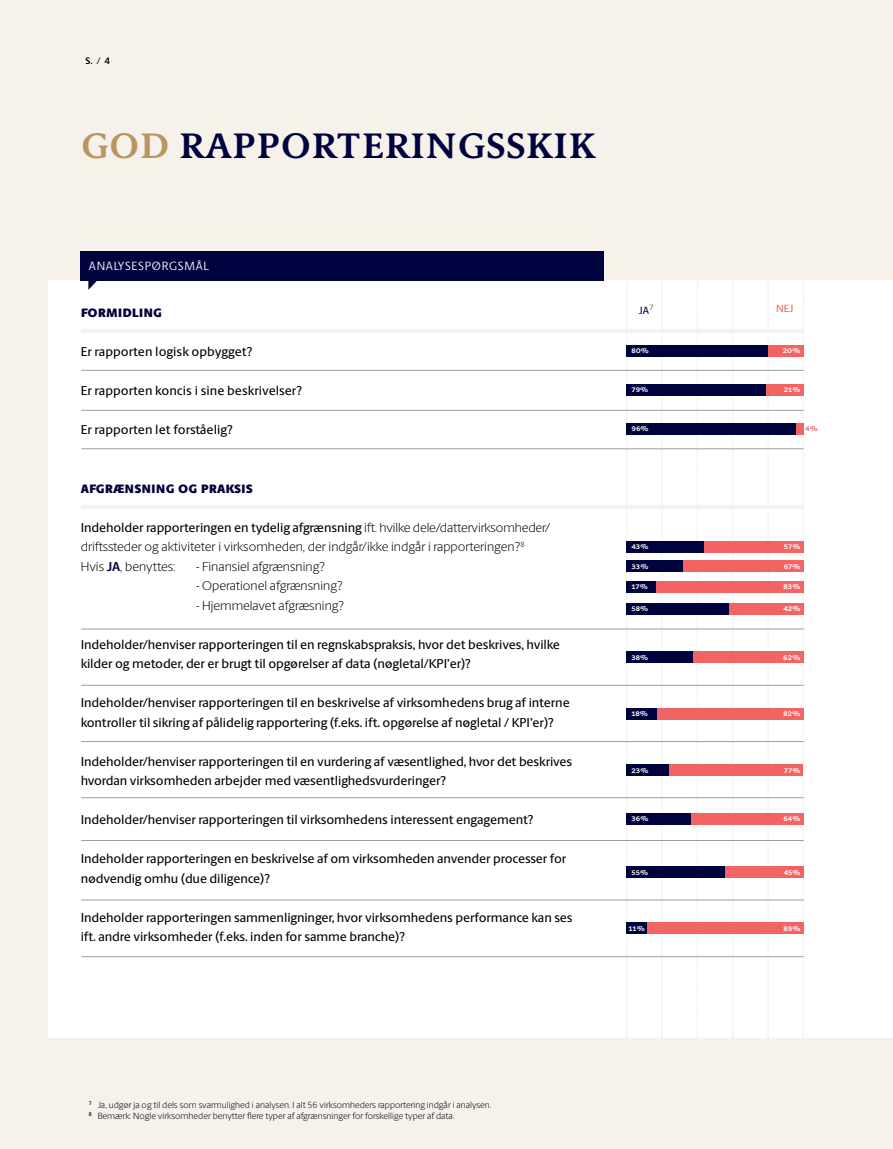
<style>
.page{position:relative;width:893px;height:1149px;background:#fff}
.page>*{position:absolute;margin:0;border:0;box-sizing:border-box;transform-origin:0 0}
.t1{font:500 48px "Berling Serif Text";letter-spacing:.005em;color:#00023d}
.t2{font:800 16.5px "Berling Sans";color:#00023d}
.t3{font:500 12.9px/19.5px "Berling Sans";letter-spacing:-.01em;color:#000}
.t4{font:300 12.9px/19.5px "Berling Sans";color:#000}
.t5{font:12px "Berling Sans";letter-spacing:.06em;color:#fff}
.t6{font:500 10.5px "Berling Sans";color:#00023d}
.t7{font:500 10.5px "Berling Sans";color:#f16463}
.t8{font:700 9.45px "Berling Sans";color:#000}
.t9{font:300 9px/10.8px "Berling Sans";color:#000}
.t10{font:600 9px/19.5px "Berling Sans";color:#fff}
.t11{font:600 9px "Berling Sans";color:#f16463}
.s1{color:#b9965f}
.s2{font-weight:500}
.s3{font-weight:700;color:#00023d}
</style>
<div class="page">
<div style="left:0;top:0;width:893px;height:1148px;background:#f6f1eb"></div>
<div style="left:49px;top:280px;width:844px;height:757px;background:#fff"></div>
<svg style="left:626px;top:280px;width:2px;height:757px"></svg>
<svg style="left:662px;top:280px;width:1px;height:678px"></svg>
<svg style="left:697px;top:280px;width:1px;height:757px"></svg>
<svg style="left:732px;top:280px;width:2px;height:757px"></svg>
<svg style="left:768px;top:280px;width:1px;height:706px"></svg>
<svg style="left:803px;top:280px;width:1px;height:757px"></svg>
<div style="left:768px;top:345px;width:35px;height:11px;background:#f16463"></div>
<div style="left:704px;top:541px;width:99px;height:11px;background:#f16463"></div>
<div style="left:683px;top:560px;width:120px;height:11px;background:#f16463"></div>
<div style="left:655px;top:581px;width:148px;height:11px;background:#f16463"></div>
<div style="left:729px;top:603px;width:74px;height:11px;background:#f16463"></div>
<div style="left:693px;top:651px;width:110px;height:11px;background:#f16463"></div>
<div style="left:657px;top:708px;width:146px;height:11px;background:#f16463"></div>
<div style="left:668px;top:764px;width:135px;height:11px;background:#f16463"></div>
<div style="left:691px;top:813px;width:112px;height:11px;background:#f16463"></div>
<div style="left:725px;top:866px;width:78px;height:11px;background:#f16463"></div>
<div style="left:647px;top:922px;width:156px;height:11px;background:#f16463"></div>
<div style="left:766px;top:384px;width:37px;height:11px;background:#f16463"></div>
<div style="left:796px;top:423px;width:7px;height:11px;background:#f16463"></div>
<div style="left:626px;top:345px;width:142px;height:11px;background:#00023d"></div>
<div style="left:626px;top:541px;width:78px;height:11px;background:#00023d"></div>
<div style="left:626px;top:560px;width:57px;height:11px;background:#00023d"></div>
<div style="left:626px;top:581px;width:29px;height:11px;background:#00023d"></div>
<div style="left:626px;top:603px;width:103px;height:11px;background:#00023d"></div>
<div style="left:626px;top:651px;width:67px;height:11px;background:#00023d"></div>
<div style="left:626px;top:708px;width:31px;height:11px;background:#00023d"></div>
<div style="left:626px;top:764px;width:42px;height:11px;background:#00023d"></div>
<div style="left:626px;top:813px;width:65px;height:11px;background:#00023d"></div>
<div style="left:626px;top:866px;width:99px;height:11px;background:#00023d"></div>
<div style="left:626px;top:922px;width:21px;height:11px;background:#00023d"></div>
<div style="left:626px;top:384px;width:140px;height:11px;background:#00023d"></div>
<div style="left:626px;top:423px;width:170px;height:11px;background:#00023d"></div>
<hr style="left:81px;top:329px;width:723px;height:4px;background:#f3f4f1">
<hr style="left:81px;top:505px;width:723px;height:4px;background:#f3f4f1">
<div style="left:81px;top:251px;width:523px;height:29px;background:#00023d"></div>
<svg style="left:88px;top:280px;width:11px;height:10px"></svg>
<hr style="left:81px;top:628px;width:723px;height:1px;background:#9d9fa2">
<hr style="left:81px;top:370px;width:723px;height:1px;background:#9d9fa2">
<hr style="left:81px;top:410px;width:723px;height:1px;background:#9d9fa2">
<hr style="left:81px;top:448px;width:723px;height:1px;background:#9d9fa2">
<hr style="left:81px;top:684px;width:723px;height:1px;background:#9d9fa2">
<hr style="left:81px;top:741px;width:723px;height:1px;background:#9d9fa2">
<hr style="left:81px;top:797px;width:723px;height:1px;background:#9d9fa2">
<hr style="left:81px;top:840px;width:723px;height:1px;background:#9d9fa2">
<hr style="left:81px;top:899px;width:723px;height:1px;background:#9d9fa2">
<hr style="left:81px;top:956px;width:723px;height:1px;background:#9d9fa2">
<p class="t8" style="left:86px;top:55px;width:26px">S. / 4</p>
<h1 class="t1" style="left:81px;top:113px;width:516px"><span class="s1">god</span> rapporteringsskik</h1>
<p class="t5" style="left:89px;top:258px;width:122px">ANALYSESPØRGSMÅL</p>
<p class="t2" style="left:81px;top:301px;width:83px">formidling</p>
<p class="t3" style="left:81px;top:341px;width:173px">Er rapporten logisk opbygget?</p>
<p class="t3" style="left:81px;top:380px;width:223px">Er rapporten koncis i sine beskrivelser?</p>
<p class="t3" style="left:81px;top:419px;width:153px">Er rapporten let forståelig?</p>
<p class="t2" style="left:81px;top:476px;width:174px">afgrænsning og praksis</p>
<p class="t4" style="left:81px;top:517px;width:471px"><span class="s2">Indeholder rapporteringen en tydelig afgrænsning</span> ift. hvilke dele/dattervirksomheder/ driftssteder og aktiviteter i virksomheden, der indgår/ikke indgår i rapporteringen?<sup>8<br></sup>Hvis <span class="s3">JA</span>, benyttes:</p>
<p class="t4" style="left:196px;top:556px;width:130px">- Finansiel afgrænsning?</p>
<p class="t4" style="left:196px;top:575px;width:148px">- Operationel afgrænsning?</p>
<p class="t4" style="left:196px;top:595px;width:149px">- Hjemmelavet afgræsning?</p>
<p class="t3" style="left:81px;top:634px;width:481px">Indeholder/henviser rapporteringen til en regnskabspraksis, hvor det beskrives, hvilke kilder og metoder, der er brugt til opgørelser af data (nøgletal/KPI’er)?</p>
<p class="t3" style="left:81px;top:692px;width:491px">Indeholder/henviser rapporteringen til en beskrivelse af virksomhedens brug af interne kontroller til sikring af pålidelig rapportering (f.eks. ift. opgørelse af nøgletal / KPI’er)?</p>
<p class="t3" style="left:81px;top:751px;width:493px">Indeholder/henviser rapporteringen til en vurdering af væsentlighed, hvor det beskrives hvordan virksomheden arbejder med væsentlighedsvurderinger?</p>
<p class="t3" style="left:81px;top:809px;width:454px">Indeholder/henviser rapporteringen til virksomhedens interessent engagement?</p>
<p class="t3" style="left:81px;top:848px;width:487px">Indeholder rapporteringen en beskrivelse af om virksomheden anvender processer for nødvendig omhu (due diligence)?</p>
<p class="t3" style="left:81px;top:907px;width:493px">Indeholder rapporteringen sammenligninger, hvor virksomhedens performance kan ses ift. andre virksomheder (f.eks. inden for samme branche)?</p>
<p class="t6" style="left:639px;top:304px;width:16px">JA<sup>7</sup></p>
<p class="t7" style="left:776px;top:302px;width:19px">NEJ</p>
<p class="t10" style="left:631px;top:340px;width:19px">80%</p>
<p class="t10" style="left:631px;top:379px;width:18px">79%</p>
<p class="t10" style="left:631px;top:418px;width:19px">96%</p>
<p class="t10" style="left:783px;top:340px;width:19px">20%</p>
<p class="t10" style="left:784px;top:379px;width:18px">21%</p>
<p class="t11" style="left:805px;top:423px;width:14px">4%</p>
<p class="t10" style="left:631px;top:536px;width:18px">43%<br>33%</p>
<p class="t10" style="left:631px;top:576px;width:18px">17%</p>
<p class="t10" style="left:631px;top:598px;width:18px">58%</p>
<p class="t10" style="left:784px;top:536px;width:18px">57%<br>67%</p>
<p class="t10" style="left:784px;top:576px;width:18px">83%</p>
<p class="t10" style="left:783px;top:598px;width:18px">42%</p>
<p class="t10" style="left:631px;top:646px;width:18px">38%</p>
<p class="t10" style="left:783px;top:646px;width:19px">62%</p>
<p class="t10" style="left:631px;top:703px;width:18px">18%</p>
<p class="t10" style="left:783px;top:703px;width:18px">82%</p>
<p class="t10" style="left:631px;top:759px;width:19px">23%</p>
<p class="t10" style="left:784px;top:759px;width:18px">77%</p>
<p class="t10" style="left:631px;top:808px;width:19px">36%</p>
<p class="t10" style="left:783px;top:808px;width:19px">64%</p>
<p class="t10" style="left:631px;top:861px;width:18px">55%</p>
<p class="t10" style="left:784px;top:861px;width:18px">45%</p>
<p class="t10" style="left:628px;top:917px;width:18px">11%</p>
<p class="t10" style="left:783px;top:917px;width:18px">89%</p>
<p class="t9" style="left:89px;top:1099px;width:404px"><sup>7</sup> Ja, udgør ja og til dels som svarmulighed i analysen. I alt 56 virksomheders rapportering indgår i analysen.<br><sup>8</sup> Bemærk: Nogle virksomheder benytter flere typer af afgrænsninger for forskellige typer af data.</p>
</div>
